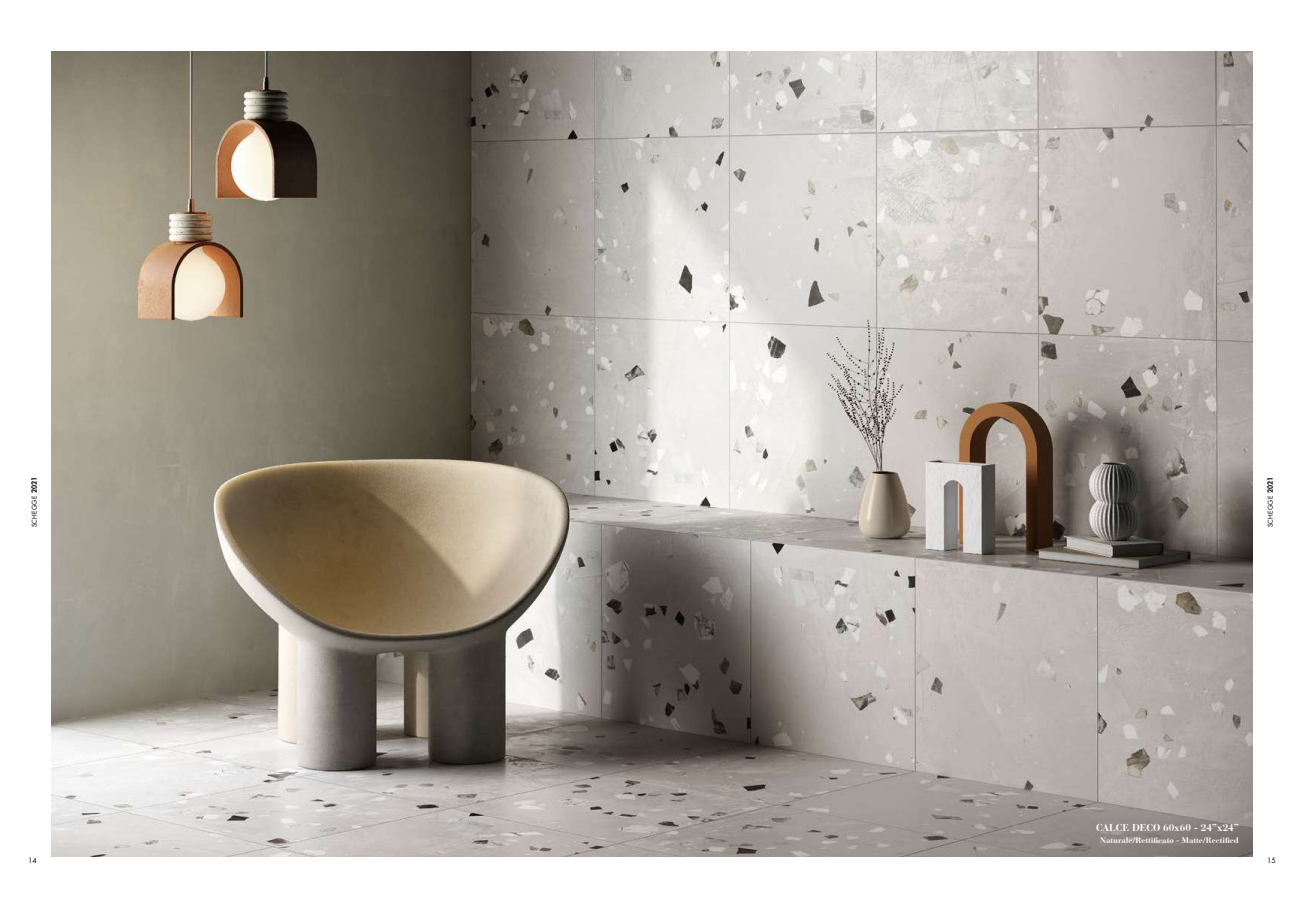
<style>
.page{position:relative;width:1304px;height:908px;background:#fff}
.page>*{position:absolute;margin:0;border:0;box-sizing:border-box;transform-origin:0 0}
.t1{font:700 10px "Bauer Bodoni Std";color:#fff}
.t2{font:700 8px "Bauer Bodoni Std";color:#fff}
.t3{font:7px "Futura Std";color:#000}
.t4{font:6.5px "Futura Std";letter-spacing:.025em;color:#000}
.s1{font-weight:800;font-size:7px}
</style>
<div class="page">
<img style="left:51px;top:51px;width:1202px;height:805px">
<p class="t4" style="left:30px;top:527px;width:52px;rotate:-90deg">SCHEGGE <span class="s1">2021</span></p>
<p class="t4" style="left:1266px;top:527px;width:52px;rotate:-90deg">SCHEGGE <span class="s1">2021</span></p>
<p class="t1" style="left:1096px;top:820px;width:144px">CALCE DECO 60x60 - 24”x24”</p>
<p class="t2" style="left:1100px;top:834px;width:140px">Naturale/Rettificato - Matte/Rectified</p>
<p class="t3" style="left:28px;top:855px;width:10px">14</p>
<p class="t3" style="left:1267px;top:855px;width:10px">15</p>
</div>
